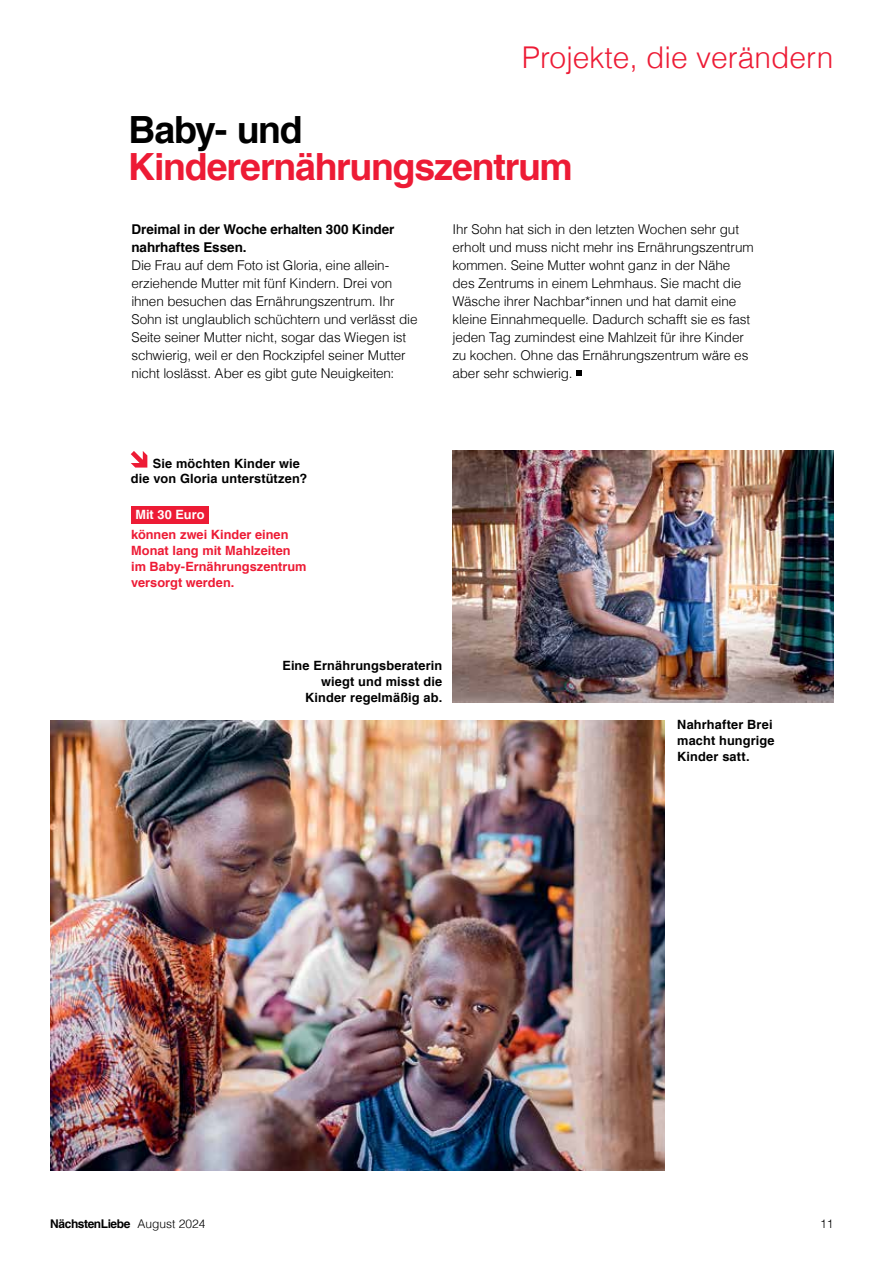
<style>
.page{position:relative;width:893px;height:1263px;background:#fff}
.page>*{position:absolute;margin:0;border:0;box-sizing:border-box;transform-origin:0 0}
.t1{font:700 37.5px "Helveticafor Caritas";letter-spacing:-.03em;color:#ed1b35}
.t2{font:700 37.5px "Helveticafor Caritas";letter-spacing:-.035em;color:#000}
.t3{font:300 30px "Helveticafor Caritas";color:#ed1b35}
.t4{font:300 13.5px/18px "Helveticafor Caritas";letter-spacing:-.01em;color:#000}
.t5{font:700 13.5px/18px "Helveticafor Caritas";letter-spacing:-.005em;color:#000}
.t6{font:700 12.75px/15.8px "Helveticafor Caritas";letter-spacing:.01em;color:#000}
.t7{font:700 12.75px/15.8px "Helveticafor Caritas";color:#ed1b35}
.t8{font:700 12.75px "Helveticafor Caritas";color:#fff}
.t9{font:700 12px "Helveticafor Caritas";letter-spacing:-.035em;color:#000}
.t10{font:300 12px "Helveticafor Caritas";color:#000}
.s1{font-weight:300}
</style>
<div class="page">
<svg style="left:577px;top:370px;width:5px;height:5px"></svg>
<div style="left:131px;top:506px;width:78px;height:18px;background:#ed1b35"></div>
<img style="left:51px;top:720px;width:613px;height:450px">
<img style="left:453px;top:450px;width:380px;height:252px">
<svg style="left:131px;top:451px;width:16px;height:17px"></svg>
<h2 class="t3" style="left:522px;top:39px;width:313px">Projekte, die verändern</h2>
<h1 class="t2" style="left:128px;top:106px;width:176px">Baby- und</h1>
<h1 class="t1" style="left:128px;top:144px;width:446px">Kinderernährungszentrum</h1>
<p class="t5" style="left:131px;top:220px;width:265px">Dreimal in der Woche erhalten 300 Kinder nahrhaftes Essen.</p>
<p class="t4" style="left:131px;top:256px;width:288px">Die Frau auf dem Foto ist Gloria, eine allein&shy;erziehende Mutter mit fünf Kindern. Drei von ihnen besuchen das Ernährungszentrum. Ihr Sohn ist unglaublich schüchtern und verlässt die Seite seiner Mutter nicht, sogar das Wiegen ist schwierig, weil er den Rockzipfel seiner Mutter nicht loslässt. Aber es gibt gute Neuigkeiten:</p>
<p class="t4" style="left:452px;top:220px;width:303px">Ihr Sohn hat sich in den letzten Wochen sehr gut erholt und muss nicht mehr ins Ernährungszentrum kommen. Seine Mutter wohnt ganz in der Nähe des Zentrums in einem Lehmhaus. Sie macht die Wäsche ihrer Nachbar*innen und hat damit eine kleine Einnahmequelle. Dadurch schafft sie es fast jeden Tag zumindest eine Mahlzeit für ihre Kinder zu kochen. Ohne das Ernährungszentrum wäre es aber sehr schwierig.</p>
<p class="t6" style="left:131px;top:455px;width:178px;text-indent:22px">Sie möchten Kinder wie die von Gloria unterstützen?</p>
<p class="t8" style="left:135px;top:507px;width:71px">Mit 30 Euro</p>
<p class="t7" style="left:131px;top:527px;width:177px">können zwei Kinder einen<br>Monat lang mit Mahlzeiten im Baby-Ernährungszentrum versorgt werden.</p>
<p class="t6" style="left:282px;top:658px;width:161px;text-align:right">Eine Ernährungsberaterin wiegt und misst die<br>Kinder regelmäßig ab.</p>
<p class="t6" style="left:677px;top:717px;width:99px">Nahrhafter Brei macht hungrige<br>Kinder satt.</p>
<p class="t9" style="left:50px;top:1217px;width:157px">NächstenLiebe <span class="s1">August 2024</span></p>
<p class="t10" style="left:820px;top:1216px;width:15px">11</p>
</div>
